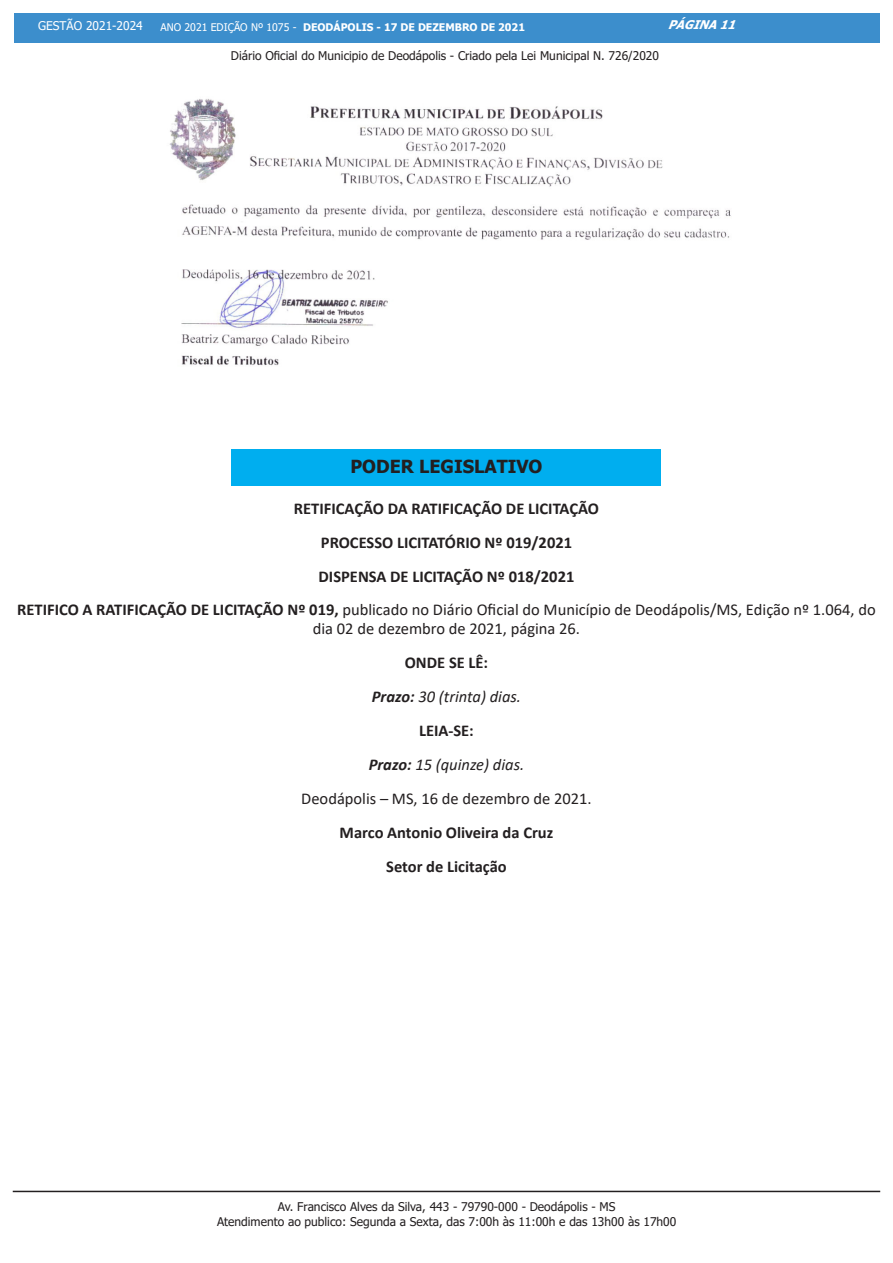
<style>
.page{position:relative;width:893px;height:1263px;background:#fff}
.page>*{position:absolute;margin:0;border:0;box-sizing:border-box;transform-origin:0 0}
.t1{font:700 18px "Tahoma";color:#231f20}
.t2{font:16.5px/19px "Calibri";color:#231f20;text-align:center}
.t3{font:700 16.5px "Calibri";color:#231f20}
.t4{font:italic 16.5px "Calibri";color:#231f20}
.t5{font:12px/14.4px "Tahoma";color:#231f20;text-align:center}
.t6{font:12px "Tahoma";color:#fff}
.t7{font:italic 700 12px "Tahoma";color:#fff}
.t8{font:700 10.5px "Tahoma";color:#fff}
.s1{font-weight:400}
.s2{font-weight:700}
</style>
<div class="page">
<div style="left:14px;top:14px;width:865px;height:29px;background:#3c8ecc"></div>
<hr style="left:13px;top:1191px;width:867px;height:1px;background:#231f20">
<img style="left:169px;top:99px;width:562px;height:267px">
<div style="left:232px;top:450px;width:429px;height:36px;background:#00aeef"></div>
<p class="t6" style="left:38px;top:18px;width:106px">GESTÃO 2021-2024</p>
<p class="t8" style="left:161px;top:20px;width:366px"><span class="s1">ANO 2021 EDIÇÃO Nº 1075 -</span> DEODÁPOLIS - 17 DE DEZEMBRO DE 2021</p>
<p class="t7" style="left:668px;top:16px;width:75px">PÁGINA11</p>
<p class="t5" style="left:231px;top:49px;width:430px">Diário Oficial do Municipio de Deodápolis - Criado pela Lei Municipal N. 726/2020</p>
<p class="t1" style="left:350px;top:454px;width:193px">PODER LEGISLATIVO</p>
<p class="t3" style="left:294px;top:496px;width:307px">RETIFICAÇÃO DA RATIFICAÇÃO DE LICITAÇÃO</p>
<p class="t3" style="left:321px;top:530px;width:253px">PROCESSO LICITATÓRIO Nº 019/2021</p>
<p class="t3" style="left:319px;top:564px;width:257px">DISPENSA DE LICITAÇÃO Nº 018/2021</p>
<p class="t2" style="left:17px;top:600px;width:860px"><span class="s2">RETIFICO A RATIFICAÇÃO DE LICITAÇÃO Nº 019,</span> publicado no Diário Oficial do Município de Deodápolis/MS, Edição nº 1.064, do dia 02 de dezembro de 2021, página 26.</p>
<p class="t3" style="left:405px;top:651px;width:85px">ONDE SE LÊ:</p>
<p class="t4" style="left:372px;top:685px;width:151px"><span class="s2">Prazo:</span> 30 (trinta) dias.</p>
<p class="t3" style="left:419px;top:719px;width:56px">LEIA-SE:</p>
<p class="t4" style="left:369px;top:753px;width:157px"><span class="s2">Prazo:</span> 15 (quinze) dias.</p>
<p class="t2" style="left:301px;top:789px;width:292px">Deodápolis – MS, 16 de dezembro de 2021.</p>
<p class="t3" style="left:340px;top:821px;width:215px">Marco Antonio Oliveira da Cruz</p>
<p class="t3" style="left:386px;top:855px;width:122px">Setor de Licitação</p>
<p class="t5" style="left:217px;top:1200px;width:461px">Av. Francisco Alves da Silva, 443 - 79790-000 - Deodápolis - MS<br>Atendimento ao publico: Segunda a Sexta, das 7:00h às 11:00h e das 13h00 às 17h00</p>
</div>
